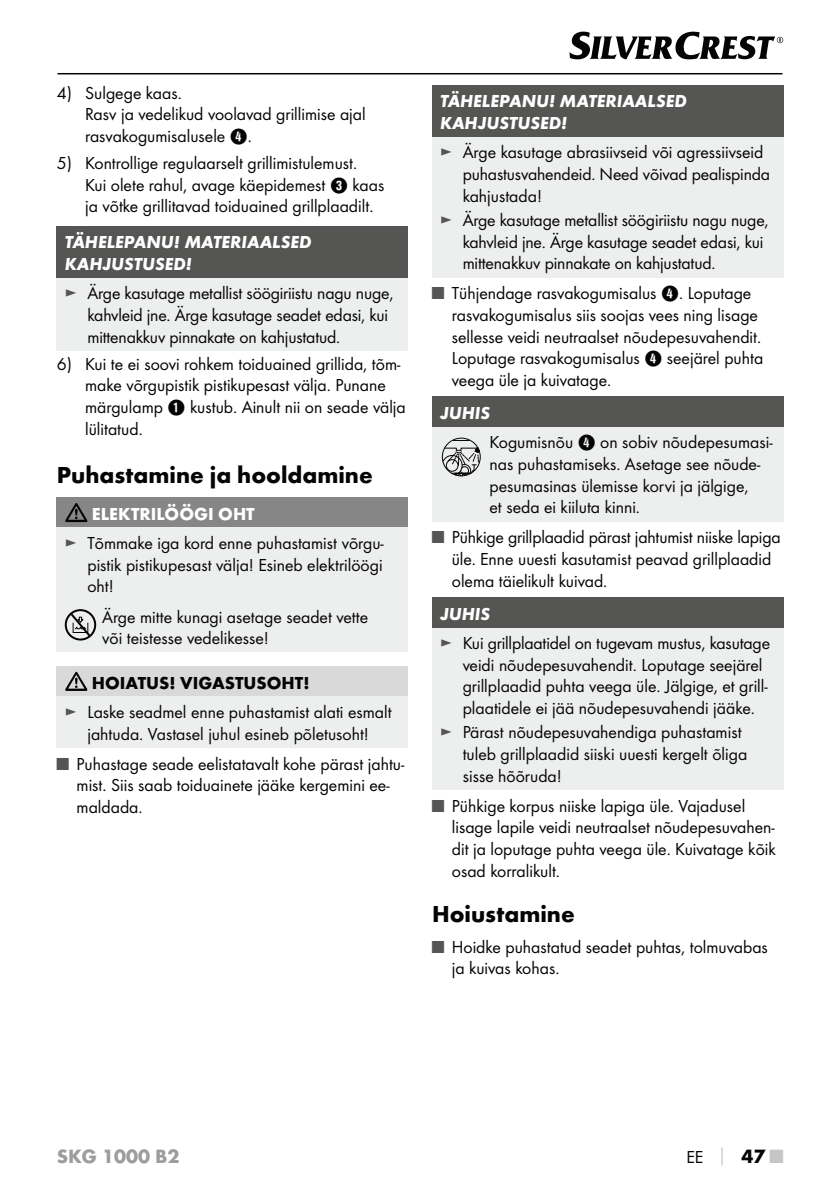
<style>
.page{position:relative;width:840px;height:1191px;background:#fff}
.page>*{position:absolute;margin:0;border:0;box-sizing:border-box;transform-origin:0 0}
.t1{font:700 24px "Futura";color:#040503}
.t2{font:700 20px "Futura";color:#9c9e9d}
.t3{font:18px/21.6px "Futura Boo";color:#040503}
.t4{font:italic 700 18px/21.6px "Futura";color:#fff}
.t5{font:700 18px "Futura";color:#040503}
.t6{font:700 18px "Futura";color:#fff}
.s1{font-family:"Hako PI Nummern"}
.s2{color:#555654}
.s3{font-family:"Futura";font-weight:700;color:#c6c6c6}
.s4{font-family:"Futura";font-weight:700;font-size:20px}
.s5{font-family:"Futura";font-weight:700;font-size:20px;color:#c6c6c6}
</style>
<div class="page">
<hr style="left:57px;top:73px;width:725px;height:1px;background:#040503">
<svg style="left:569px;top:32px;width:213px;height:28px"></svg>
<div style="left:57px;top:226px;width:351px;height:52px;background:#555654"></div>
<div style="left:57px;top:278px;width:351px;height:72px;background:#edeeee"></div>
<div style="left:57px;top:497px;width:351px;height:31px;background:#878686"></div>
<div style="left:57px;top:528px;width:351px;height:124px;background:#edeeee"></div>
<svg style="left:65px;top:503px;width:22px;height:19px"></svg>
<div style="left:65px;top:609px;width:31px;height:31px;border:2px solid #040503;border-radius:50%"></div>
<svg style="left:69px;top:611px;width:23px;height:27px"></svg>
<div style="left:57px;top:666px;width:351px;height:30px;background:#d9d9d9"></div>
<div style="left:57px;top:696px;width:351px;height:51px;background:#edeeee"></div>
<svg style="left:65px;top:672px;width:22px;height:19px"></svg>
<div style="left:432px;top:85px;width:351px;height:52px;background:#555654"></div>
<div style="left:432px;top:137px;width:351px;height:140px;background:#edeeee"></div>
<div style="left:432px;top:397px;width:351px;height:30px;background:#555654"></div>
<div style="left:432px;top:427px;width:351px;height:94px;background:#edeeee"></div>
<div style="left:441px;top:438px;width:39px;height:38px;border:1px solid #040503;border-radius:50%"></div>
<svg style="left:441px;top:447px;width:39px;height:30px"></svg>
<svg style="left:453px;top:440px;width:16px;height:1px"></svg>
<div style="left:432px;top:597px;width:351px;height:30px;background:#555654"></div>
<div style="left:432px;top:627px;width:351px;height:162px;background:#edeeee"></div>
<p class="t3" style="left:85px;top:83px;width:282px;text-indent:-28px">4) Sulgege kaas.<br>Rasv ja vedelikud voolavad grillimise ajal rasvakogumisalusele <span class="s1">4</span>.</p>
<p class="t3" style="left:85px;top:153px;width:300px;text-indent:-28px">5) Kontrollige regulaarselt grillimistulemust.<br>Kui olete rahul, avage käepidemest <span class="s1">3</span> kaas ja võtke grillitavad toiduained grillplaadilt.</p>
<p class="t4" style="left:65px;top:234px;width:248px">TÄHELEPANU! MATERIAALSED<br>KAHJUSTUSED!</p>
<p class="t3" style="left:87px;top:283px;width:307px;text-indent:-23px"><span class="s2">►</span> Ärge kasutage metallist söögiriistu nagu nuge, kahvleid jne. Ärge kasutage seadet edasi, kui mittenakkuv pinnakate on kahjustatud.</p>
<p class="t3" style="left:85px;top:354px;width:322px;text-indent:-28px">6) Kui te ei soovi rohkem toiduained grillida, tõm&shy;make võrgupistik pistikupesast välja. Punane märgulamp <span class="s1">1</span> kustub. Ainult nii on seade välja lülitatud.</p>
<h1 class="t1" style="left:57px;top:466px;width:317px">Puhastamine ja hooldamine</h1>
<p class="t6" style="left:92px;top:506px;width:164px">ELEKTRILÖÖGI OHT</p>
<p class="t3" style="left:87px;top:533px;width:298px;text-align:justify;text-indent:-23px"><span class="s2">►</span> Tõmmake iga kord enne puhastamist võrgu&shy;pistik pistikupesast välja! Esineb elektrilöögi oht!</p>
<p class="t3" style="left:102px;top:606px;width:267px">Ärge mitte kunagi asetage seadet vette või teistesse vedelikesse!</p>
<p class="t5" style="left:92px;top:675px;width:219px">HOIATUS! VIGASTUSOHT!</p>
<p class="t3" style="left:65px;top:702px;width:328px;text-align:center"><span class="s2">►</span> Laske seadmel enne puhastamist alati esmalt jahtuda. Vastasel juhul esineb põletusoht!</p>
<p class="t3" style="left:77px;top:754px;width:329px;text-indent:-20px"><span class="s2">■</span> Puhastage seade eelistatavalt kohe pärast jahtu&shy;mist. Siis saab toiduainete jääke kergemini ee&shy;maldada.</p>
<p class="t4" style="left:440px;top:93px;width:248px">TÄHELEPANU! MATERIAALSED<br>KAHJUSTUSED!</p>
<p class="t3" style="left:462px;top:143px;width:309px;text-indent:-23px"><span class="s2">►</span> Ärge kasutage abrasiivseid või agressiivseid puhastusvahendeid. Need võivad pealispinda kahjustada!</p>
<p class="t3" style="left:462px;top:210px;width:307px;text-indent:-23px"><span class="s2">►</span> Ärge kasutage metallist söögiriistu nagu nuge, kahvleid jne. Ärge kasutage seadet edasi, kui mittenakkuv pinnakate on kahjustatud.</p>
<p class="t3" style="left:451px;top:283px;width:313px;text-indent:-20px"><span class="s2">■</span> Tühjendage rasvakogumisalus <span class="s1">4</span>. Loputage rasvakogumisalus siis soojas vees ning lisage sellesse veidi neutraalset nõudepesuvahendit.<br>Loputage rasvakogumisalus <span class="s1">4</span> seejärel puhta veega üle ja kuivatage.</p>
<p class="t4" style="left:440px;top:404px;width:51px">JUHIS</p>
<p class="t3" style="left:489px;top:432px;width:284px">Kogumisnõu <span class="s1">4</span> on sobiv nõudepesumasi&shy;nas puhastamiseks. Asetage see nõude&shy;pesumasinas ülemisse korvi ja jälgige,<br>et seda ei kiiluta kinni.</p>
<p class="t3" style="left:451px;top:527px;width:330px;text-indent:-20px"><span class="s2">■</span> Pühkige grillplaadid pärast jahtumist niiske lapiga üle. Enne uuesti kasutamist peavad grillplaadid olema täielikult kuivad.</p>
<p class="t4" style="left:440px;top:605px;width:51px">JUHIS</p>
<p class="t3" style="left:462px;top:633px;width:309px;text-indent:-23px"><span class="s2">►</span> Kui grillplaatidel on tugevam mustus, kasutage veidi nõudepesuvahendit. Loputage seejärel grillplaadid puhta veega üle. Jälgige, et grill&shy;plaatidele ei jää nõudepesuvahendi jääke.</p>
<p class="t3" style="left:462px;top:722px;width:286px;text-indent:-23px"><span class="s2">►</span> Pärast nõudepesuvahendiga puhastamist tuleb grillplaadid siiski uuesti kergelt õliga sisse hõõruda!</p>
<p class="t3" style="left:451px;top:796px;width:325px;text-indent:-20px"><span class="s2">■</span> Pühkige korpus niiske lapiga üle. Vajadusel lisage lapile veidi neutraalset nõudepesuvahen&shy;dit ja loputage puhta veega üle. Kuivatage kõik osad korralikult.</p>
<h1 class="t1" style="left:432px;top:905px;width:144px">Hoiustamine</h1>
<p class="t3" style="left:451px;top:936px;width:317px;text-indent:-20px"><span class="s2">■</span> Hoidke puhastatud seadet puhtas, tolmuvabas ja kuivas kohas.</p>
<p class="t2" style="left:57px;top:1148px;width:124px">SKG 1000 B2</p>
<p class="t3" style="left:686px;top:1146px;width:98px">EE <span class="s3">│</span> <span class="s4">47</span> <span class="s5">■</span></p>
</div>
